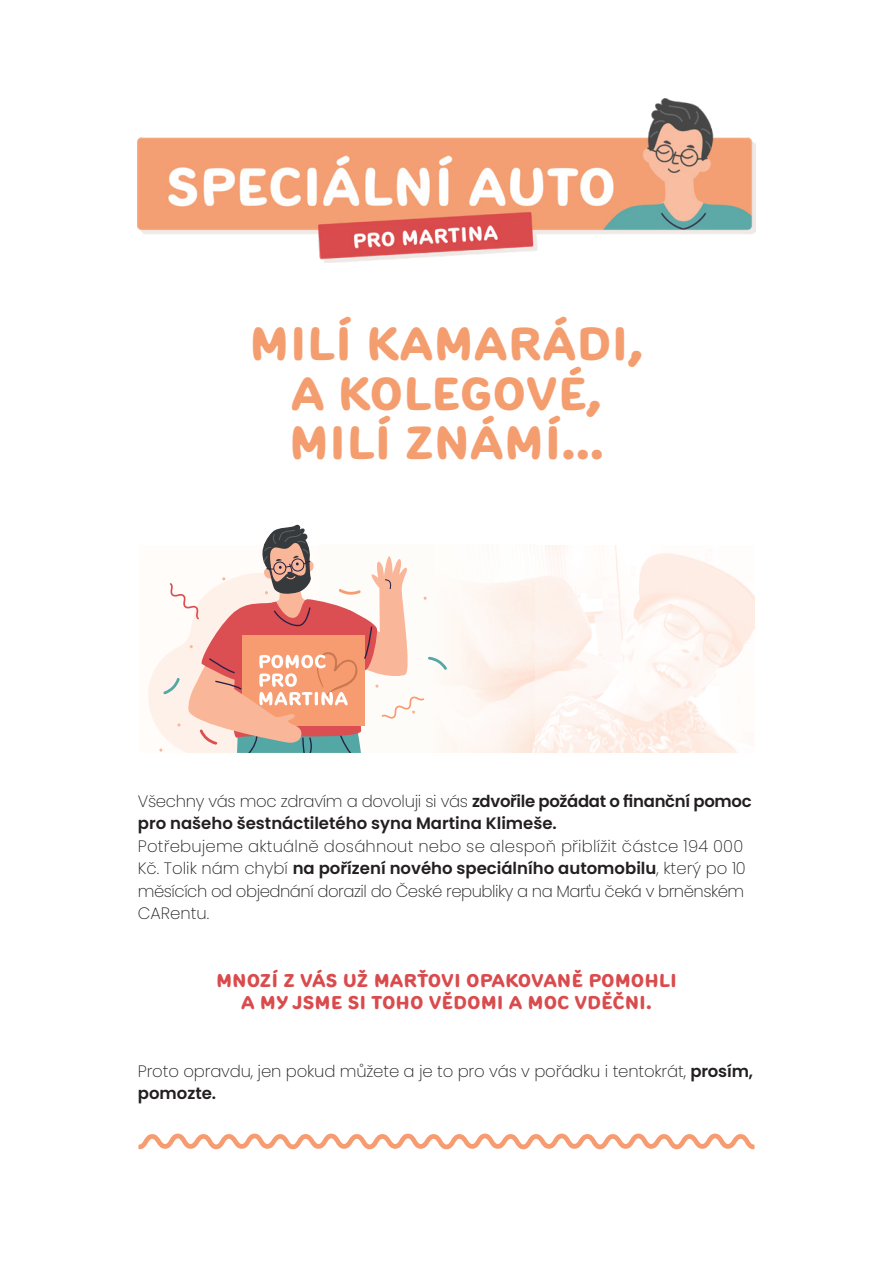
<style>
.page{position:relative;width:893px;height:1263px;background:#fff}
.page>*{position:absolute;margin:0;border:0;box-sizing:border-box;transform-origin:0 0}
.t1{font:45px "Pinecone MVB";color:#f49e70}
.t2{font:18px "Pinecone MVB";color:#da4b4d}
.t3{font:200 16.5px/22.5px "Poppins";letter-spacing:-.01em;color:#231f20}
.t4{font:600 16.5px/22.5px "Poppins";color:#231f20}
.s1{font-weight:200}
.s2{font-weight:600}
</style>
<div class="page">
<img style="left:138px;top:98px;width:617px;height:165px">
<img style="left:534px;top:545px;width:221px;height:208px">
<svg style="left:148px;top:525px;width:299px;height:228px"></svg>
<svg style="left:138px;top:1133px;width:616px;height:16px"></svg>
<p class="t1" style="left:249px;top:309px;width:396px">MILÍ KAMARÁDI,</p>
<p class="t1" style="left:291px;top:359px;width:313px">A KOLEGOVÉ,</p>
<p class="t1" style="left:289px;top:408px;width:317px">MILÍ ZNÁMÍ...</p>
<p class="t4" style="left:138px;top:790px;width:615px"><span class="s1">Všechny vás moc zdravím a dovoluji si vás</span> zdvořile požádat o finanční pomoc pro našeho šestnáctiletého syna Martina Klimeše.</p>
<p class="t3" style="left:138px;top:835px;width:609px">Potřebujeme aktuálně dosáhnout nebo se alespoň přiblížit částce 194 000<br>Kč. Tolik nám chybí <span class="s2">na pořízení nového speciálního automobilu</span>, který po 10 měsících od objednání dorazil do České republiky a na Marťu čeká v brněnském CARentu.</p>
<p class="t2" style="left:216px;top:966px;width:462px">MNOZÍ Z VÁS UŽ MARŤOVI OPAKOVANĚ POMOHLI</p>
<p class="t2" style="left:241px;top:989px;width:412px">A MY JSME SI TOHO VĚDOMI A MOC VDĚČNI.</p>
<p class="t3" style="left:138px;top:1060px;width:617px">Proto opravdu, jen pokud můžete a je to pro vás v pořádku i tentokrát, <span class="s2">prosím, pomozte.</span></p>
</div>
